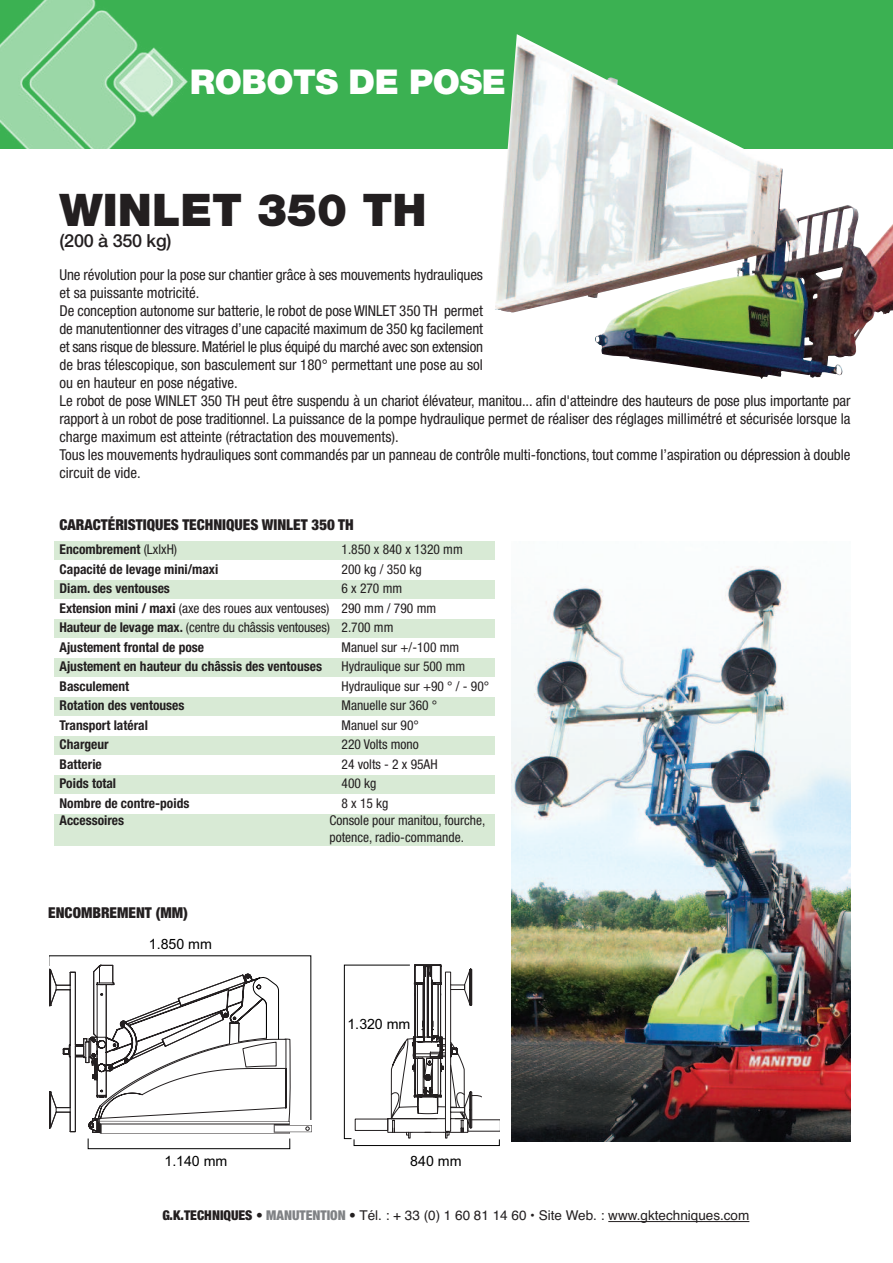
<style>
.page{position:relative;width:893px;height:1263px;background:#fff}
.page>*{position:absolute;margin:0;border:0;box-sizing:border-box;transform-origin:0 0}
.t1{font:900 45px "Helvetica Neue";color:#231f20}
.t2{font:900 34.2px "Helvetica Neue";letter-spacing:-.015em;color:#fff}
.t3{font:500 18px "Helvetica Neue";letter-spacing:-.015em;color:#231f20}
.t4{font:condensed 15px/18px "Helvetica Neue";letter-spacing:-.005em;color:#231f20}
.t5{font:900 condensed 15px "Helvetica Neue";color:#231f20}
.t6{font:14.25px "Arial";color:#000001}
.t7{font:condensed 13.5px/19.5px "Helvetica Neue";color:#231f20}
.t8{font:700 condensed 13.5px "Helvetica Neue";color:#231f20}
.t9{font:13.5px "Helvetica";color:#231f20}
.s1{font-weight:400}
.s2{font-weight:700}
.s3{font-family:"Helvetica Neue";font-weight:900;font-stretch:condensed}
.s4{font-family:"Helvetica Neue";font-weight:900;font-stretch:condensed;color:#808285}
</style>
<div class="page">
<hr style="left:608px;top:1221px;width:141px;height:1px;background:#231f20">
<div style="left:0;top:0;width:893px;height:149px;background:#3bb152"></div>
<img style="left:0;top:0;width:188px;height:149px">
<img style="left:495px;top:34px;width:398px;height:345px">
<div style="left:88px;top:1138px;width:202px;height:11px;border:1px solid #000001"></div>
<div style="left:354px;top:1139px;width:146px;height:7px;border:1px solid #000001"></div>
<svg style="left:344px;top:964px;width:156px;height:175px"></svg>
<svg style="left:49px;top:955px;width:263px;height:179px"></svg>
<img style="left:512px;top:566px;width:338px;height:576px">
<div style="left:54px;top:541px;width:441px;height:18px;background:#d8ead5"></div>
<div style="left:54px;top:581px;width:441px;height:18px;background:#d8ead5"></div>
<div style="left:54px;top:619px;width:441px;height:18px;background:#d8ead5"></div>
<div style="left:54px;top:659px;width:441px;height:18px;background:#d8ead5"></div>
<div style="left:54px;top:697px;width:441px;height:18px;background:#d8ead5"></div>
<div style="left:54px;top:737px;width:441px;height:18px;background:#d8ead5"></div>
<div style="left:54px;top:775px;width:441px;height:18px;background:#d8ead5"></div>
<div style="left:54px;top:815px;width:441px;height:31px;background:#d8ead5"></div>
<h2 class="t2" style="left:190px;top:69px;width:317px">ROBOTS DE POSE</h2>
<h1 class="t1" style="left:60px;top:194px;width:369px">WINLET 350 TH</h1>
<p class="t3" style="left:60px;top:234px;width:113px">(200 à 350 kg)</p>
<p class="t4" style="left:60px;top:267px;width:792px">Une révolution pour la pose sur chantier grâce à ses mouvements hydrauliques<br>et sa puissante motricité.<br>De conception autonome sur batterie, le robot de pose WINLET 350 TH permet<br>de manutentionner des vitrages d’une capacité maximum de 350 kg facilement<br>et sans risque de blessure. Matériel le plus équipé du marché avec son extension<br>de bras télescopique, son basculement sur 180° permettant une pose au sol<br>ou en hauteur en pose négative.<br>Le robot de pose WINLET 350 TH peut être suspendu à un chariot élévateur, manitou... afin d'atteindre des hauteurs de pose plus importante par rapport à un robot de pose traditionnel. La puissance de la pompe hydraulique permet de réaliser des réglages millimétré et sécurisée lorsque la charge maximum est atteinte (rétractation des mouvements).<br>Tous les mouvements hydrauliques sont commandés par un panneau de contrôle multi-fonctions, tout comme l’aspiration ou dépression à double circuit de vide.</p>
<p class="t5" style="left:60px;top:519px;width:296px">CARACTÉRISTIQUES TECHNIQUES WINLET 350 TH</p>
<p class="t8" style="left:60px;top:545px;width:119px">Encombrement <span class="s1">(LxlxH)</span></p>
<p class="t7" style="left:342px;top:541px;width:123px">1.850 x 840 x 1320 mm</p>
<p class="t8" style="left:60px;top:564px;width:160px">Capacité de levage mini/maxi</p>
<p class="t7" style="left:342px;top:560px;width:82px">200 kg / 350 kg</p>
<p class="t8" style="left:60px;top:584px;width:112px">Diam. des ventouses</p>
<p class="t7" style="left:60px;top:580px;width:378px;text-indent:282px">6 x 270 mm <span class="s2">Extension mini / maxi</span> (axe des roues aux ventouses) 290 mm / 790 mm <span class="s2">Hauteur de levage max.</span> (centre du châssis ventouses) 2.700 mm <span class="s2">Ajustement frontal de pose</span></p>
<p class="t7" style="left:342px;top:638px;width:119px">Manuel sur +/-100 mm</p>
<p class="t8" style="left:60px;top:662px;width:264px">Ajustement en hauteur du châssis des ventouses</p>
<p class="t7" style="left:342px;top:658px;width:125px">Hydraulique sur 500 mm</p>
<p class="t8" style="left:60px;top:681px;width:71px">Basculement</p>
<p class="t7" style="left:342px;top:677px;width:149px">Hydraulique sur +90 ° / - 90°</p>
<p class="t8" style="left:60px;top:701px;width:127px">Rotation des ventouses</p>
<p class="t7" style="left:342px;top:697px;width:97px">Manuelle sur 360 °</p>
<p class="t8" style="left:60px;top:720px;width:90px">Transport latéral</p>
<p class="t7" style="left:342px;top:716px;width:79px">Manuel sur 90°</p>
<p class="t8" style="left:60px;top:740px;width:51px">Chargeur</p>
<p class="t7" style="left:342px;top:736px;width:79px">220 Volts mono</p>
<p class="t8" style="left:60px;top:759px;width:44px">Batterie</p>
<p class="t7" style="left:342px;top:755px;width:98px">24 volts - 2 x 95AH</p>
<p class="t8" style="left:60px;top:779px;width:58px">Poids total</p>
<p class="t7" style="left:342px;top:775px;width:36px">400 kg</p>
<p class="t8" style="left:60px;top:798px;width:131px">Nombre de contre-poids</p>
<p class="t7" style="left:342px;top:794px;width:48px">8x15kg</p>
<p class="t8" style="left:60px;top:815px;width:66px">Accessoires</p>
<p class="t7" style="left:330px;top:813px;width:157px;line-height:17px">Console pour manitou, fourche, potence, radio-commande.</p>
<p class="t5" style="left:48px;top:907px;width:141px">ENCOMBREMENT (MM)</p>
<p class="t6" style="left:149px;top:935px;width:65px">1.850 mm</p>
<p class="t6" style="left:165px;top:1151px;width:64px">1.140 mm</p>
<p class="t6" style="left:347px;top:1015px;width:64px">1.320 mm</p>
<p class="t6" style="left:410px;top:1151px;width:53px">840 mm</p>
<p class="t9" style="left:162px;top:1208px;width:588px"><span class="s3">G.K.TECHNIQUES •</span> <span class="s4">MANUTENTION</span> <span class="s3">•</span> Tél. : + 33 (0) 1 60 81 14 60 • Site Web. : www.gktechniques.com</p>
</div>
